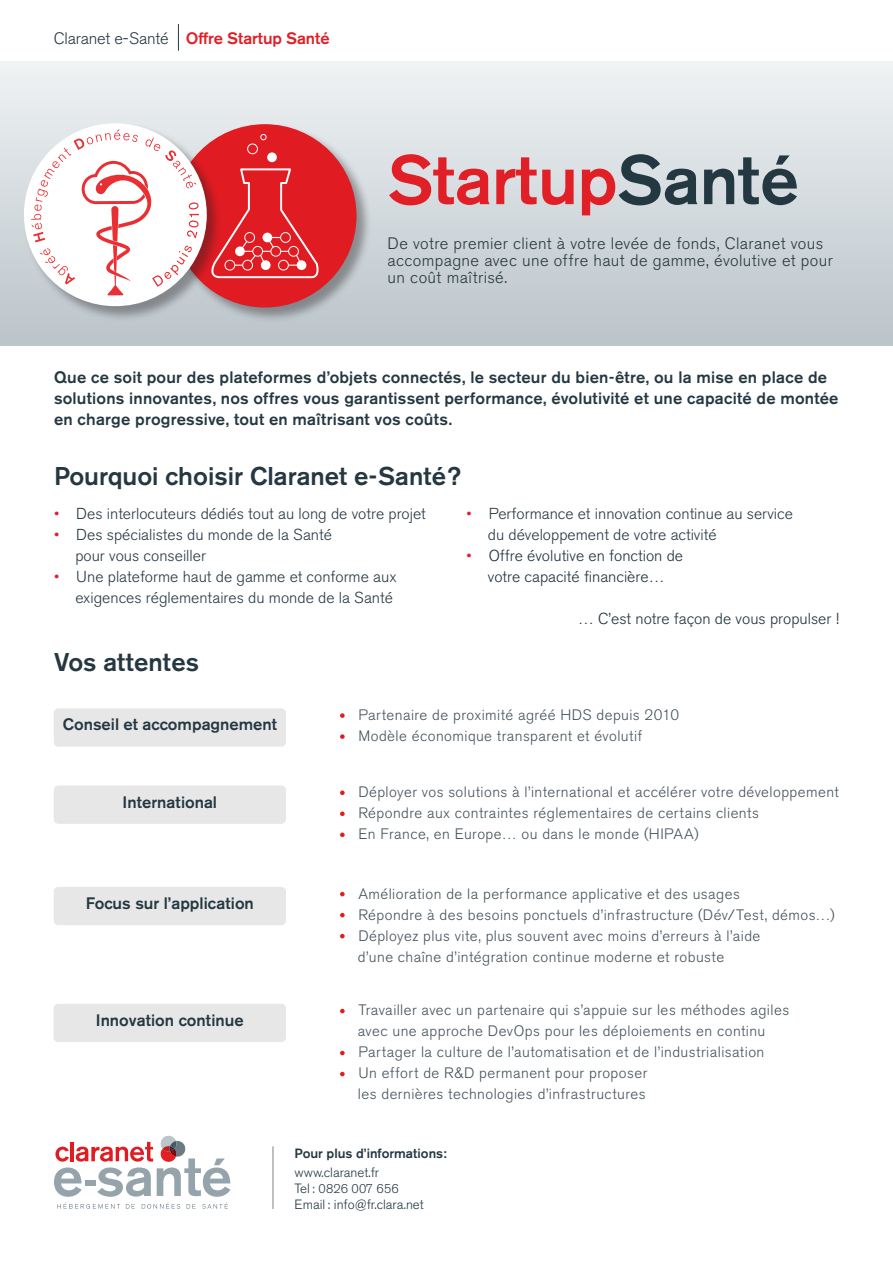
<style>
.page{position:relative;width:893px;height:1263px;background:#fff}
.page>*{position:absolute;margin:0;border:0;box-sizing:border-box;transform-origin:0 0}
.t1{font:500 69px "Akzidenz Grotesk BQ";letter-spacing:-.01em;color:#e11f26}
.Style_de_paragraphe{font:500 25.5px "Akzidenz Grotesk BQ";color:#253842}
.t2{font:500 16.5px/21px "Akzidenz Grotesk BQ";letter-spacing:.015em;color:#253842}
.t3{font:300 16.5px/17.1px "Akzidenz Grotesk BQ";letter-spacing:.025em;color:#253842}
.t4{font:500 16.5px "Akzidenz Grotesk BQ";color:#243842}
.t5{font:500 16.5px "Akzidenz Grotesk BQ";letter-spacing:-.01em;color:#e11f26}
.t6{font:300 15.75px "Akzidenz Grotesk BQ";color:#253842}
.t7{font:300 15.75px "Akzidenz Grotesk BQ";color:#1f323a}
.t8{font:300 15px "Akzidenz Grotesk BQ";letter-spacing:.03em;color:#43525a}
.t9{font:300 13.35px "Akzidenz Grotesk BQ";color:#253842}
.t10{font:500 13.35px "Akzidenz Grotesk BQ";color:#253842}
.t11{font:300 12.45px "Akzidenz Grotesk BQ";color:#253842}
.s1{font-weight:300;color:#253842}
.s2{color:#243842}
.s3{color:#e01e2a}
.s4{font-size:13.35px}
</style>
<div class="page">
<div style="left:0;top:62px;width:893px;height:283px;background:linear-gradient(to bottom,#eff2f4,#bbc4ca)"></div>
<svg style="left:178px;top:24px;width:1px;height:27px"></svg>
<svg style="left:54px;top:1135px;width:177px;height:74px"></svg>
<hr style="left:273px;top:1146px;width:1px;height:63px;background:#808285">
<svg style="left:340px;top:713px;width:5px;height:5px"></svg>
<svg style="left:340px;top:734px;width:5px;height:5px"></svg>
<svg style="left:340px;top:790px;width:5px;height:5px"></svg>
<svg style="left:340px;top:811px;width:5px;height:5px"></svg>
<svg style="left:340px;top:832px;width:5px;height:5px"></svg>
<svg style="left:340px;top:1009px;width:5px;height:4px"></svg>
<svg style="left:340px;top:1051px;width:5px;height:4px"></svg>
<svg style="left:340px;top:1072px;width:5px;height:4px"></svg>
<div style="left:58px;top:713px;width:223px;height:29px;background:#e8e7e8"></div>
<div style="left:54px;top:708px;width:232px;height:39px;border:9px solid #e8e7e8"></div>
<div style="left:58px;top:790px;width:223px;height:29px;background:#e8e7e8"></div>
<div style="left:54px;top:785px;width:232px;height:39px;border:9px solid #e8e7e8"></div>
<div style="left:58px;top:891px;width:223px;height:30px;background:#e8e7e8"></div>
<div style="left:54px;top:887px;width:232px;height:38px;border:9px solid #e8e7e8"></div>
<div style="left:58px;top:1008px;width:223px;height:29px;background:#e8e7e8"></div>
<div style="left:54px;top:1004px;width:232px;height:38px;border:9px solid #e8e7e8"></div>
<svg style="left:340px;top:892px;width:5px;height:4px"></svg>
<svg style="left:340px;top:913px;width:5px;height:4px"></svg>
<svg style="left:340px;top:934px;width:5px;height:4px"></svg>
<div style="left:172px;top:123px;width:200px;height:200px;background:#231f20;opacity:.4"></div>
<div style="left:173px;top:124px;width:183px;height:183px;background:#e11b22;border-radius:50%"></div>
<div style="left:267px;top:152px;width:10px;height:10px;background:#fff;border-radius:50%"></div>
<svg style="left:222px;top:168px;width:97px;height:111px"></svg>
<div style="left:243px;top:260px;width:9px;height:10px;background:#e11b22;border-radius:50%"></div>
<div style="left:242px;top:260px;width:11px;height:10px;border:1px solid #fff;border-radius:50%"></div>
<div style="left:271px;top:246px;width:10px;height:10px;background:#e11b22;border-radius:50%"></div>
<div style="left:271px;top:246px;width:10px;height:10px;border:1px solid #fff;border-radius:50%"></div>
<div style="left:281px;top:233px;width:9px;height:9px;background:#e11b22;border-radius:50%"></div>
<div style="left:280px;top:232px;width:11px;height:11px;border:1px solid #fff;border-radius:50%"></div>
<div style="left:245px;top:233px;width:10px;height:9px;background:#e11b22;border-radius:50%"></div>
<div style="left:244px;top:232px;width:11px;height:11px;border:1px solid #fff;border-radius:50%"></div>
<div style="left:279px;top:260px;width:9px;height:10px;background:#e11b22;border-radius:50%"></div>
<div style="left:278px;top:260px;width:11px;height:10px;border:1px solid #fff;border-radius:50%"></div>
<div style="left:225px;top:260px;width:10px;height:10px;background:#e11b22;border-radius:50%"></div>
<div style="left:225px;top:260px;width:10px;height:10px;border:1px solid #fff;border-radius:50%"></div>
<div style="left:289px;top:246px;width:9px;height:10px;background:#e11b22;border-radius:50%"></div>
<div style="left:288px;top:246px;width:11px;height:10px;border:1px solid #fff;border-radius:50%"></div>
<div style="left:253px;top:246px;width:10px;height:10px;background:#e11b22;border-radius:50%"></div>
<div style="left:253px;top:246px;width:10px;height:10px;border:1px solid #fff;border-radius:50%"></div>
<div style="left:247px;top:144px;width:11px;height:10px;border:1px solid #fff;border-radius:50%"></div>
<svg style="left:261px;top:134px;width:5px;height:6px"></svg>
<div style="left:23px;top:123px;width:199px;height:199px;background:#231f20;opacity:.4"></div>
<div style="left:24px;top:123px;width:183px;height:183px;background:#fff;border-radius:50%"></div>
<svg style="left:31px;top:130px;width:168px;height:165px"></svg>
<p class="t5" style="left:54px;top:28px;width:277px"><span class="s1">Claranet e-Santé</span> Offre Startup Santé</p>
<p class="t1" style="left:388px;top:138px;width:413px">Startup<span class="s2">Santé</span></p>
<p class="t3" style="left:388px;top:235px;width:447px">De votre premier client à votre levée de fonds, Claranet vous accompagne avec une offre haut de gamme, évolutive et pour un coût maîtrisé.</p>
<p class="t2" style="left:54px;top:366px;width:786px">Que ce soit pour des plateformes d’objets connectés, le secteur du bien-être, ou la mise en place de solutions innovantes, nos offres vous garantissent performance, évolutivité et une capacité de montée en charge progressive, tout en maîtrisant vos coûts.</p>
<p class="Style_de_paragraphe" style="left:54px;top:460px;width:409px">Pourquoi choisir Claranet e-Santé?</p>
<p class="t6" style="left:54px;top:505px;width:373px"><span class="s3">•</span> Des interlocuteurs dédiés tout au long de votre projet</p>
<p class="t6" style="left:54px;top:526px;width:279px"><span class="s3">•</span> Des spécialistes du monde de la Santé</p>
<p class="t6" style="left:75px;top:547px;width:132px">pour vous conseiller</p>
<p class="t6" style="left:54px;top:568px;width:344px"><span class="s3">•</span> Une plateforme haut de gamme et conforme aux</p>
<p class="t6" style="left:75px;top:589px;width:319px">exigences réglementaires du monde de la Santé</p>
<p class="t6" style="left:466px;top:505px;width:328px"><span class="s3">•</span> Performance et innovation continue au service</p>
<p class="t6" style="left:488px;top:526px;width:230px">du développement de votre activité</p>
<p class="t7" style="left:466px;top:547px;width:218px"><span class="s3">•</span> Offre évolutive en fonction de</p>
<p class="t7" style="left:488px;top:568px;width:178px">votre capacité financière…</p>
<p class="t7" style="left:578px;top:610px;width:262px">… C’est notre façon de vous propulser !</p>
<p class="Style_de_paragraphe" style="left:54px;top:647px;width:146px">Vos attentes</p>
<p class="t4" style="left:63px;top:714px;width:216px">Conseil et accompagnement</p>
<p class="t4" style="left:123px;top:792px;width:96px">International</p>
<p class="t4" style="left:86px;top:893px;width:170px">Focus sur l’application</p>
<p class="t4" style="left:96px;top:1010px;width:149px">Innovation continue</p>
<p class="t8" style="left:358px;top:706px;width:322px">Partenaire de proximité agréé HDS depuis 2010</p>
<p class="t8" style="left:358px;top:727px;width:285px">Modèle économique transparent et évolutif</p>
<p class="t8" style="left:358px;top:784px;width:482px">Déployer vos solutions à l’international et accélérer votre développement</p>
<p class="t8" style="left:358px;top:805px;width:402px">Répondre aux contraintes réglementaires de certains clients</p>
<p class="t8" style="left:358px;top:826px;width:342px">En France, en Europe… ou dans le monde (HIPAA)</p>
<p class="t8" style="left:358px;top:885px;width:383px">Amélioration de la performance applicative et des usages</p>
<p class="t8" style="left:358px;top:906px;width:478px">Répondre à des besoins ponctuels d’infrastructure (Dév/Test, démos…)</p>
<p class="t8" style="left:358px;top:927px;width:404px">Déployez plus vite, plus souvent avec moins d’erreurs à l’aide</p>
<p class="t8" style="left:358px;top:948px;width:368px">d’une chaîne d’intégration continue moderne et robuste</p>
<p class="t8" style="left:358px;top:1002px;width:432px">Travailler avec un partenaire qui s’appuie sur les méthodes agiles</p>
<p class="t8" style="left:358px;top:1023px;width:409px">avec une approche DevOps pour les déploiements en continu</p>
<p class="t8" style="left:358px;top:1044px;width:408px">Partager la culture de l’automatisation et de l’industrialisation</p>
<p class="t8" style="left:358px;top:1065px;width:291px">Un effort de R&amp;D permanent pour proposer</p>
<p class="t8" style="left:358px;top:1086px;width:289px">les dernières technologies d’infrastructures</p>
<p class="t10" style="left:295px;top:1145px;width:154px">Pour plus d’informations:</p>
<p class="t9" style="left:295px;top:1165px;width:86px">www.claranet.fr</p>
<p class="t11" style="left:295px;top:1181px;width:105px"><span class="s4">Tel :</span> 0826 007 656</p>
<p class="t9" style="left:295px;top:1197px;width:131px">Email : info@fr.clara.net</p>
</div>
